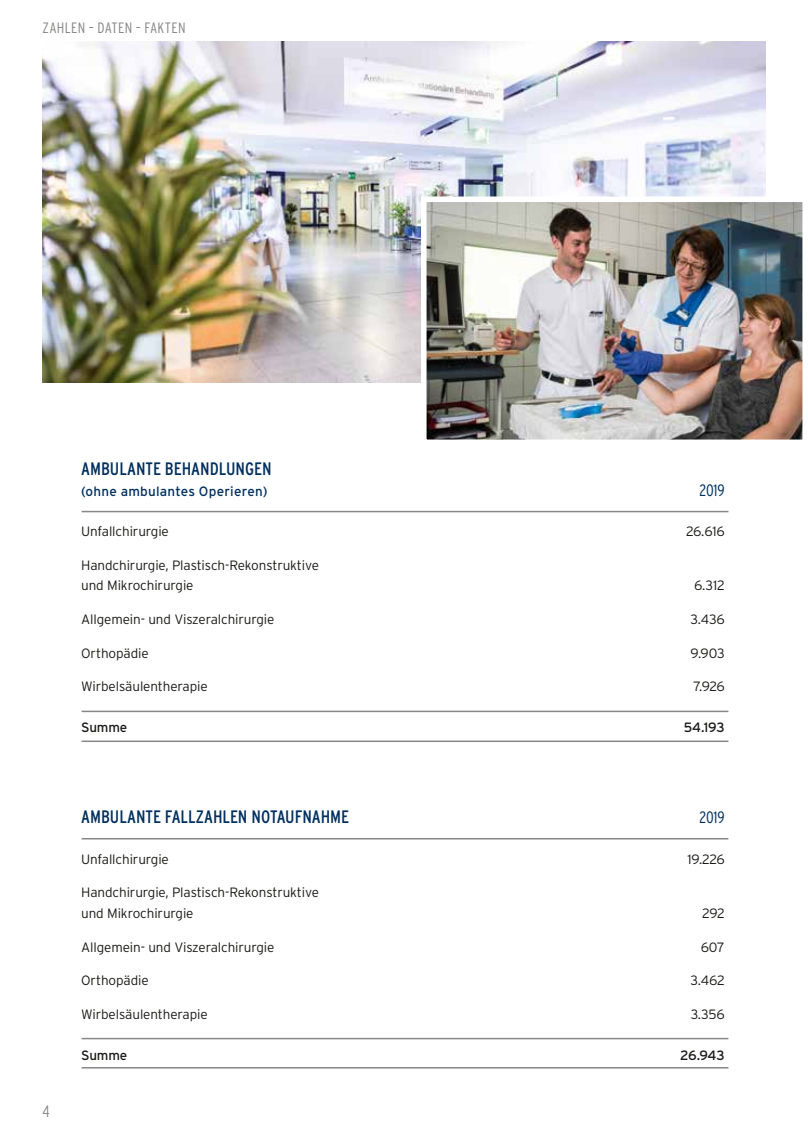
<style>
.page{position:relative;width:808px;height:1140px;background:#fff}
.page>*{position:absolute;margin:0;border:0;box-sizing:border-box;transform-origin:0 0}
.t1{font:condensed 18px "Interstate";letter-spacing:-.005em;color:#003060}
.t2{font:300 condensed 16.5px "Interstate";letter-spacing:-.01em;color:#003060}
.t3{font:300 condensed 16.5px "Interstate";color:#878786}
.t4{font:300 condensed 15px "Interstate";letter-spacing:.02em;color:#878786}
.t5{font:300 13.5px/20.2px "Interstate";letter-spacing:-.01em;color:#1a1a18}
.t6{font:13.5px "Interstate";letter-spacing:.015em;color:#003060}
.t7{font:13.5px "Interstate";letter-spacing:-.01em;color:#1a1a18}
</style>
<div class="page">
<img style="left:43px;top:42px;width:722px;height:340px">
<hr style="left:82px;top:710px;width:646px;height:2px;background:#878786">
<hr style="left:82px;top:740px;width:646px;height:2px;background:#878786">
<hr style="left:82px;top:511px;width:646px;height:1px;background:#878786">
<hr style="left:82px;top:1037px;width:646px;height:2px;background:#878786">
<hr style="left:82px;top:1067px;width:646px;height:1px;background:#878786">
<hr style="left:82px;top:838px;width:646px;height:1px;background:#878786">
<img style="left:428px;top:203px;width:373px;height:235px">
<div style="left:421px;top:196px;width:387px;height:249px;border:6px solid #fff"></div>
<p class="t4" style="left:43px;top:19px;width:145px">ZAHLEN – DATEN – FAKTEN</p>
<h1 class="t1" style="left:81px;top:459px;width:192px">AMBULANTE BEHANDLUNGEN</h1>
<p class="t6" style="left:81px;top:483px;width:188px">(ohne ambulantes Operieren)</p>
<p class="t2" style="left:699px;top:480px;width:27px">2019</p>
<p class="t5" style="left:81px;top:521px;width:89px">Unfallchirurgie</p>
<p class="t5" style="left:686px;top:521px;width:40px">26.616</p>
<p class="t5" style="left:81px;top:555px;width:239px">Handchirurgie, Plastisch-Rekonstruktive und Mikrochirurgie</p>
<p class="t5" style="left:694px;top:575px;width:32px">6.312</p>
<p class="t5" style="left:81px;top:609px;width:195px">Allgemein- und Viszeralchirurgie</p>
<p class="t5" style="left:691px;top:609px;width:36px">3.436</p>
<p class="t5" style="left:81px;top:642px;width:69px">Orthopädie</p>
<p class="t5" style="left:690px;top:642px;width:36px">9.903</p>
<p class="t5" style="left:81px;top:676px;width:128px">Wirbelsäulentherapie</p>
<p class="t5" style="left:693px;top:676px;width:33px">7.926</p>
<p class="t7" style="left:81px;top:719px;width:48px">Summe</p>
<p class="t7" style="left:684px;top:719px;width:42px">54.193</p>
<h1 class="t1" style="left:81px;top:806px;width:269px">AMBULANTE FALLZAHLEN NOTAUFNAHME</h1>
<p class="t2" style="left:699px;top:808px;width:27px">2019</p>
<p class="t5" style="left:81px;top:848px;width:89px">Unfallchirurgie</p>
<p class="t5" style="left:687px;top:848px;width:39px">19.226</p>
<p class="t5" style="left:81px;top:882px;width:239px">Handchirurgie, Plastisch-Rekonstruktive und Mikrochirurgie</p>
<p class="t5" style="left:702px;top:902px;width:24px">292</p>
<p class="t3" style="left:43px;top:1102px;width:9px">4</p>
<p class="t5" style="left:81px;top:936px;width:195px">Allgemein- und Viszeralchirurgie</p>
<p class="t5" style="left:701px;top:936px;width:26px">607</p>
<p class="t5" style="left:81px;top:970px;width:69px">Orthopädie</p>
<p class="t5" style="left:690px;top:970px;width:36px">3.462</p>
<p class="t5" style="left:81px;top:1004px;width:128px">Wirbelsäulentherapie</p>
<p class="t5" style="left:691px;top:1004px;width:36px">3.356</p>
<p class="t7" style="left:81px;top:1047px;width:48px">Summe</p>
<p class="t7" style="left:680px;top:1047px;width:46px">26.943</p>
</div>
